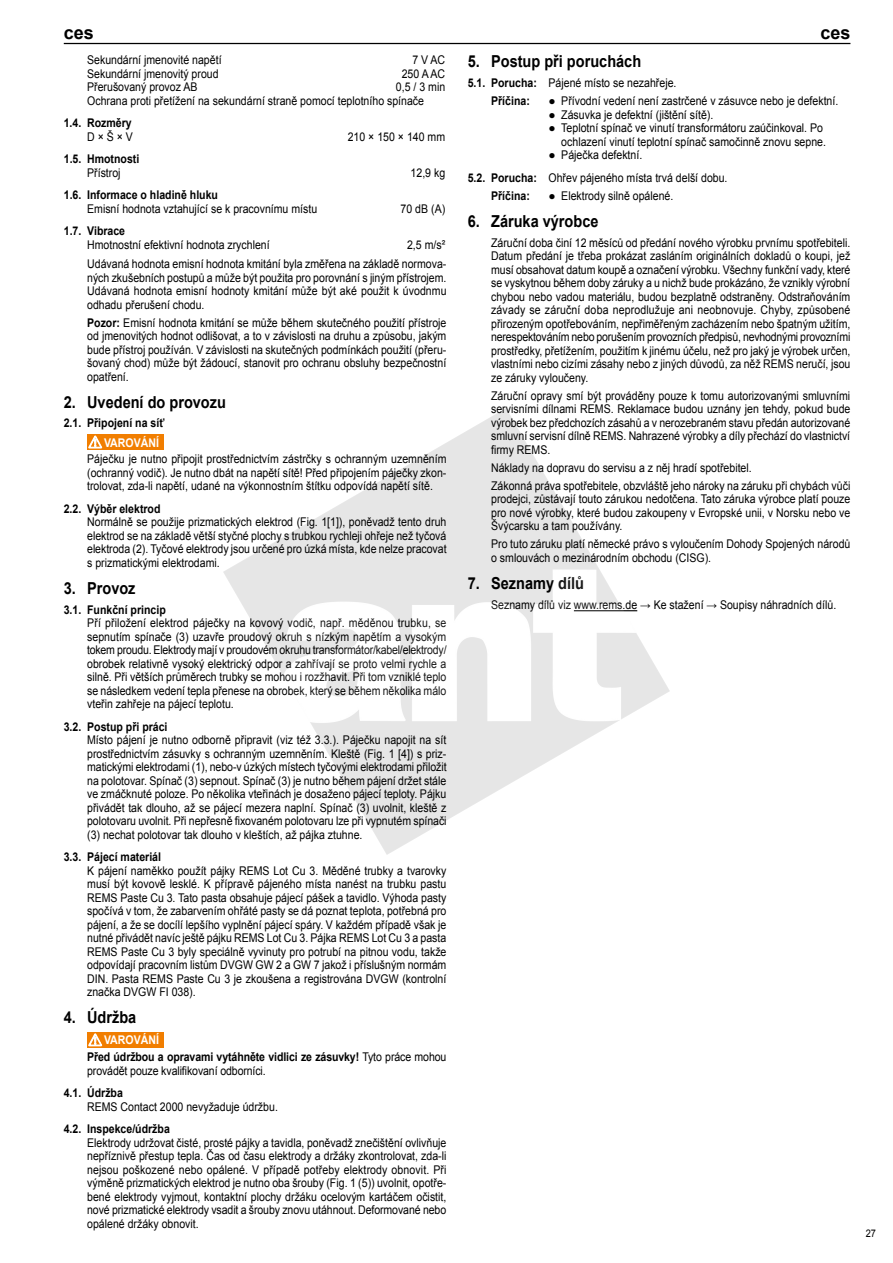
<style>
.page{position:relative;width:893px;height:1263px;background:#fff}
.page>*{position:absolute;margin:0;border:0;box-sizing:border-box;transform-origin:0 0}
.t1{font:700 18px "Arial";color:#000}
.t2{font:700 16.5px "Arial";color:#000;scale:.88 1}
.t3{font:12px/13.5px "Arial";color:#000;text-align:justify;scale:.88 1}
.t4{font:12px/13.5px "Arial";color:#000;text-align:right}
.t5{font:700 12px/16.8px "Arial";color:#000;scale:.88 1}
.t6{font:700 12px "Arial";color:#fff;scale:.88 1}
.t7{font:10.5px "Arial";color:#000;scale:.88 1}
.s1{font-weight:700}
.s2{color:#fff}
.s3{font-weight:400}
</style>
<div class="page">
<hr style="left:64px;top:43px;width:786px;height:1px;background:#000">
<div style="left:87px;top:435px;width:77px;height:15px;background:#f17e00"></div>
<svg style="left:89px;top:435px;width:14px;height:13px"></svg>
<div style="left:87px;top:1032px;width:77px;height:16px;background:#f17e00"></div>
<svg style="left:89px;top:1033px;width:14px;height:13px"></svg>
<img style="left:223px;top:408px;width:447px;height:447px">
<h1 class="t1" style="left:64px;top:20px;width:32px">ces</h1>
<h1 class="t1" style="left:820px;top:20px;width:32px">ces</h1>
<p class="t3" style="left:87px;top:53px;width:154px">Sekundární jmenovité napětí</p>
<p class="t3" style="left:412px;top:53px;width:39px">7 V AC</p>
<p class="t3" style="left:87px;top:67px;width:151px">Sekundární jmenovitý proud</p>
<p class="t3" style="left:402px;top:67px;width:51px">250 A AC</p>
<p class="t3" style="left:87px;top:80px;width:127px">Přerušovaný provoz AB</p>
<h2 class="t2" style="left:468px;top:50px;width:199px">5. Postup při poruchách</h2>
<p class="t3" style="left:491px;top:74px;width:212px;line-height:18px;text-indent:-23px"><span class="s1">5.1. Porucha:</span> Pájené místo se nezahřeje.<br><span class="s1">Příčina:</span></p>
<p class="t3" style="left:87px;top:80px;width:408px;text-indent:309px">0,5 / 3 min<br>Ochrana proti přetížení na sekundární straně pomocí teplotního spínače</p>
<p class="t5" style="left:64px;top:115px;width:79px">1.4. Rozměry</p>
<p class="t3" style="left:87px;top:130px;width:54px">D × Š × V</p>
<p class="t3" style="left:348px;top:130px;width:112px">210 × 150 × 140 mm</p>
<p class="t5" style="left:64px;top:151px;width:87px">1.5. Hmotnosti</p>
<p class="t3" style="left:87px;top:166px;width:40px">Přístroj</p>
<p class="t3" style="left:411px;top:166px;width:41px">12,9 kg</p>
<p class="t5" style="left:64px;top:187px;width:177px">1.6. Informace o hladině hluku</p>
<p class="t3" style="left:87px;top:202px;width:263px">Emisní hodnota vztahující se k pracovnímu místu</p>
<p class="t3" style="left:401px;top:202px;width:52px">70 dB (A)</p>
<p class="t5" style="left:64px;top:223px;width:71px">1.7. Vibrace</p>
<p class="t3" style="left:87px;top:238px;width:209px">Hmotnostní efektivní hodnota zrychlení</p>
<p class="t4" style="left:549px;top:94px;width:291px">● Přívodní vedení není zastrčené v zásuvce nebo je defektní.</p>
<p class="t4" style="left:549px;top:108px;width:166px">● Zásuvka je defektní (jištění sítě).</p>
<p class="t4" style="left:549px;top:121px;width:279px">● Teplotní spínač ve vinutí transformátoru zaúčinkoval. Po ochlazení vinutí teplotní spínač samočinně znovu sepne.</p>
<p class="t4" style="left:468px;top:144px;width:261px;line-height:22.5px;text-align:center">● Páječka defektní.<br><span class="s1">5.2. Porucha:</span> Ohřev pájeného místa trvá delší dobu.</p>
<p class="t5" style="left:491px;top:187px;width:46px">Příčina:</p>
<p class="t4" style="left:549px;top:189px;width:126px">● Elektrody silně opálené.</p>
<h2 class="t2" style="left:468px;top:210px;width:150px">6. Záruka výrobce</h2>
<p class="t3" style="left:491px;top:236px;width:410px">Záruční doba činí 12 měsíců od předání nového výrobku prvnímu spotřebiteli.<br>Datum předání je třeba prokázat zasláním originálních dokladů o koupi, jež musí obsahovat datum koupě a označení výrobku. Všechny funkční vady, které se vyskytnou během doby záruky a u nichž bude prokázáno, že vznikly výrobní chybou nebo vadou materiálu, budou bezplatně odstraněny. Odstraňováním závady se záruční doba neprodlužuje ani neobnovuje. Chyby, způsobené přirozeným opotřebováním, nepřiměřeným zacházením nebo špatným užitím, nerespektováním nebo porušením provozních předpisů, nevhodnými provozními prostředky, přetížením, použitím k jinému účelu, než pro jaký je výrobek určen, vlastními nebo cizími zásahy nebo z jiných důvodů, za něž REMS neručí, jsou ze záruky vyloučeny.</p>
<p class="t3" style="left:491px;top:389px;width:410px">Záruční opravy smí být prováděny pouze k tomu autorizovanými smluvními servisními dílnami REMS. Reklamace budou uznány jen tehdy, pokud bude výrobek bez předchozích zásahů a v nerozebraném stavu předán autorizované smluvní servisní dílně REMS. Nahrazené výrobky a díly přechází do vlastnictví firmy REMS.</p>
<p class="t3" style="left:491px;top:458px;width:410px;line-height:18px">Náklady na dopravu do servisu a z něj hradí spotřebitel.<br>Zákonná práva spotřebitele, obzvláště jeho nároky na záruku při chybách vůči</p>
<p class="t3" style="left:491px;top:492px;width:410px">prodejci, zůstávají touto zárukou nedotčena. Tato záruka výrobce platí pouze pro nové výrobky, které budou zakoupeny v Evropské unii, v Norsku nebo ve Švýcarsku a tam používány.</p>
<p class="t3" style="left:491px;top:537px;width:410px">Pro tuto záruku platí německé právo s vyloučením Dohody Spojených národů o smlouvách o mezinárodním obchodu (CISG).</p>
<h2 class="t2" style="left:468px;top:572px;width:134px">7. Seznamy dílů</h2>
<p class="t3" style="left:491px;top:598px;width:394px">Seznamy dílů viz www.rems.de → Ke stažení → Soupisy náhradních dílů.</p>
<p class="t3" style="left:87px;top:235px;width:410px;line-height:19.5px;text-align:right">2,5 m/s²<br>Udávaná hodnota emisní hodnota kmitání byla změřena na základě normova-</p>
<p class="t3" style="left:87px;top:271px;width:410px">ných zkušebních postupů a může být použita pro porovnání s jiným přístrojem.<br>Udávaná hodnota emisní hodnoty kmitání může být aké použit k úvodnmu odhadu přerušení chodu.</p>
<p class="t3" style="left:87px;top:316px;width:410px"><span class="s1">Pozor:</span> Emisní hodnota kmitání se může během skutečného použití přístroje od jmenovitých hodnot odlišovat, a to v závislosti na druhu a způsobu, jakým bude přístroj používán. V závislosti na skutečných podmínkách použití (přeru&shy;šovaný chod) může být žádoucí, stanovit pro ochranu obsluhy bezpečnostní opatření.</p>
<h2 class="t2" style="left:64px;top:391px;width:186px">2. Uvedení do provozu</h2>
<p class="t5" style="left:64px;top:415px;width:116px">2.1. Připojení na síť</p>
<p class="t6" style="left:104px;top:434px;width:64px">VAROVÁNÍ</p>
<p class="t3" style="left:87px;top:453px;width:410px">Páječku je nutno připojit prostřednictvím zástrčky s ochranným uzemněním (ochranný vodič). Je nutno dbát na napětí sítě! Před připojením páječky zkon&shy;trolovat, zda-li napětí, udané na výkonnostním štítku odpovídá napětí sítě.</p>
<p class="t5" style="left:64px;top:501px;width:111px">2.2. Výběr elektrod</p>
<p class="t3" style="left:87px;top:516px;width:410px">Normálně se použije prizmatických elektrod (Fig. 1[1]), poněvadž tento druh elektrod se na základě větší styčné plochy s trubkou rychleji ohřeje než tyčová elektroda (2). Tyčové elektrody jsou určené pro úzká místa, kde nelze pracovat s prizmatickými elektrodami.</p>
<h2 class="t2" style="left:64px;top:577px;width:83px">3. Provoz</h2>
<p class="t5" style="left:64px;top:602px;width:117px">3.1. Funkční princip</p>
<p class="t3" style="left:87px;top:616px;width:410px">Pří přiložení elektrod páječky na kovový vodič, např. měděnou trubku, se sepnutím spínače (3) uzavře proudový okruh s nízkým napětím a vysokým tokem proudu. Elektrody mají v proudovém okruhu transformátor/kabel/elektrody/ obrobek relativně vysoký elektrický odpor a zahřívají se proto velmi rychle a silně. Při větších průměrech trubky se mohou i rozžhavit. Při tom vzniklé teplo se následkem vedení tepla přenese na obrobek, který se během několika málo vteřin zahřeje na pájecí teplotu.</p>
<p class="t5" style="left:64px;top:719px;width:119px">3.2. Postup při práci</p>
<p class="t3" style="left:87px;top:733px;width:410px">Místo pájení je nutno odborně připravit (viz též 3.3.). Páječku napojit na sít prostřednictvím zásuvky s ochranným uzemněním. Kleště (Fig. 1 [4]) s priz&shy;matickými elektrodami (1), nebo-v úzkých místech tyčovými elektrodami přiložit na polotovar. Spínač (3) sepnout. Spínač (3) je nutno během pájení držet stále ve zmáčknuté poloze. Po několika vteřinách je dosaženo pájecí teploty. Pájku přivádět tak dlouho, až se pájecí mezera naplní. Spínač (3) uvolnit, kleště z polotovaru uvolnit. Při nepřesně fixovaném polotovaru lze při vypnutém spínači (3) nechat polotovar tak dlouho v kleštích, až pájka ztuhne.</p>
<p class="t5" style="left:64px;top:849px;width:112px">3.3. Pájecí materiál</p>
<p class="t3" style="left:87px;top:864px;width:410px">K pájení naměkko použít pájky REMS Lot Cu 3. Měděné trubky a tvarovky musí být kovově lesklé. K přípravě pájeného místa nanést na trubku pastu REMS Paste Cu 3. Tato pasta obsahuje pájecí pášek a tavidlo. Výhoda pasty spočívá v tom, že zabarvením ohřáté pasty se dá poznat teplota, potřebná pro pájení, a že se docílí lepšího vyplnění pájecí spáry. V každém případě však je nutné přivádět navíc ještě pájku REMS Lot Cu 3. Pájka REMS Lot Cu 3 a pasta REMS Paste Cu 3 byly speciálně vyvinuty pro potrubí na pitnou vodu, takže odpovídají pracovním listům DVGW GW 2 a GW 7 jakož i příslušným normám DIN. Pasta REMS Paste Cu 3 je zkoušena a registrována DVGW (kontrolní značka DVGW FI 038).</p>
<h2 class="t2" style="left:64px;top:1006px;width:84px">4. Údržba</h2>
<p class="t5" style="left:87px;top:1032px;width:410px;text-indent:17px"><span class="s2">VAROVÁNÍ<br></span>Před údržbou a opravami vytáhněte vidlici ze zásuvky! <span class="s3">Tyto práce mohou</span></p>
<p class="t3" style="left:87px;top:1064px;width:204px">provádět pouze kvalifikovaní odborníci.</p>
<p class="t5" style="left:64px;top:1085px;width:69px">4.1. Údržba</p>
<p class="t3" style="left:87px;top:1100px;width:218px">REMS Contact 2000 nevyžaduje údržbu.</p>
<p class="t5" style="left:64px;top:1121px;width:122px">4.2. Inspekce/údržba</p>
<p class="t3" style="left:87px;top:1136px;width:410px">Elektrody udržovat čisté, prosté pájky a tavidla, poněvadž znečištění ovlivňuje nepříznivě přestup tepla. Čas od času elektrody a držáky zkontrolovat, zda-li nejsou poškozené nebo opálené. V případě potřeby elektrody obnovit. Při výměně prizmatických elektrod je nutno oba šrouby (Fig. 1 (5)) uvolnit, opotře&shy;bené elektrody vyjmout, kontaktní plochy držáku ocelovým kartáčem očistit, nové prizmatické elektrody vsadit a šrouby znovu utáhnout. Deformované nebo opálené držáky obnovit.</p>
<p class="t7" style="left:866px;top:1226px;width:13px">27</p>
</div>
